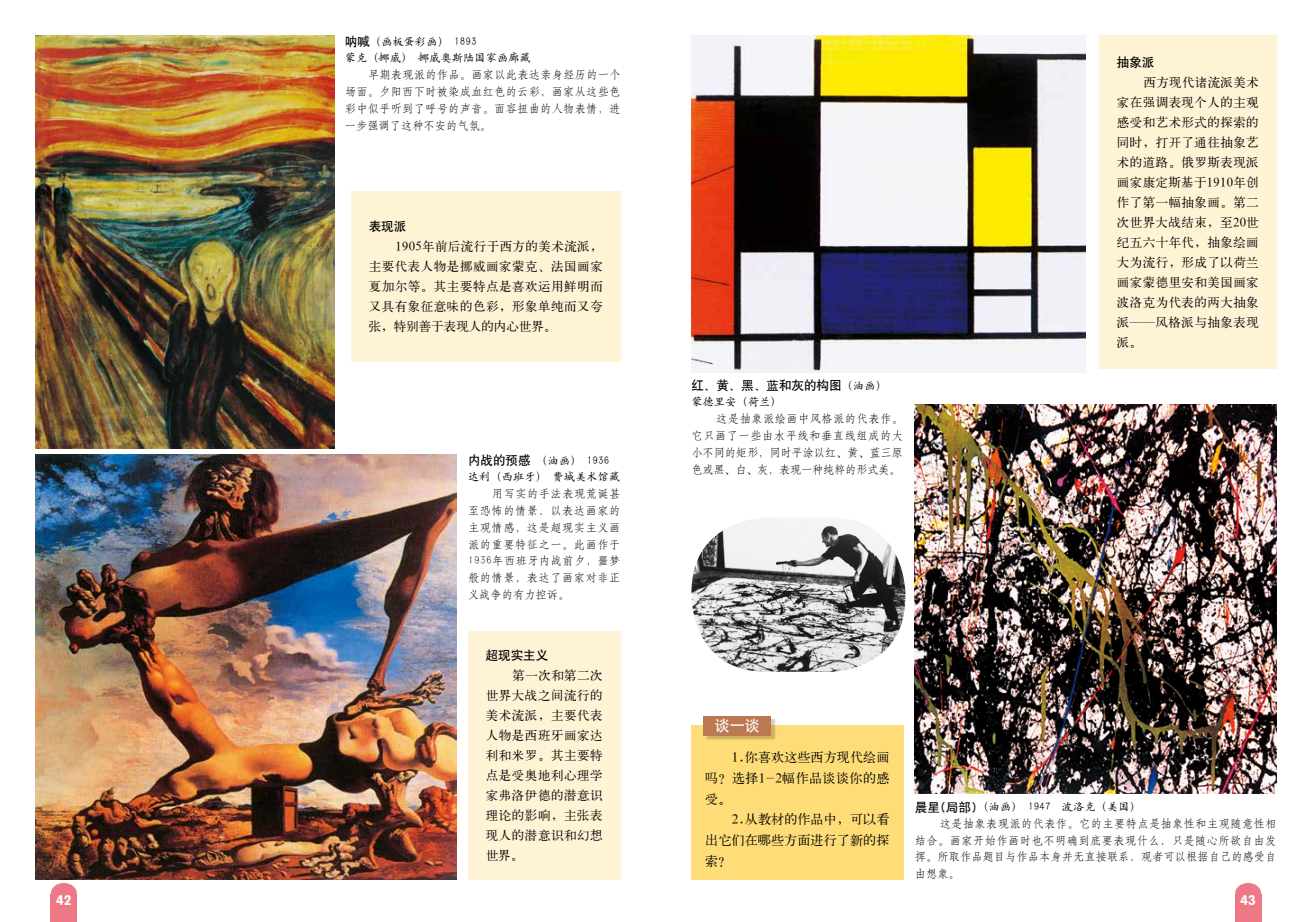
<style>
.page{position:relative;width:1312px;height:922px;background:#fff}
.page>*{position:absolute;margin:0;border:0;box-sizing:border-box;transform-origin:0 0}
.t1{font:15px "H Yb 1 gj";color:#fff}
.t2{font:13.75px "FZY4 JW GB1 0";color:#fff}
.t3{font:13.12px/20.6px "H Ya 1 gj";letter-spacing:.005em;color:#000;text-align:justify}
.t4{font:12.5px/20px "H Ya 1 gj";letter-spacing:.04em;color:#000;text-align:justify}
.t5{font:12.5px "H Yb 1 gj";color:#000}
.t6{font:11.25px/16.9px "H Yd 1 gj";letter-spacing:.02em;color:#000;text-align:justify}
.t7{font:11.25px/16.2px "H Yc 1 gj";color:#000}
.s1{font-family:"H Yb 1 gj";font-size:12.5px}
.s2{font-family:"H Yc 1 gj";font-size:11.25px}
</style>
<div class="page">
<div style="left:1234px;top:894px;width:26px;height:27px;background:#ed7987"></div>
<div style="left:1234px;top:882px;width:26px;height:21px;background:#ed7987;border-radius:50%"></div>
<div style="left:51px;top:894px;width:26px;height:27px;background:#ed7987"></div>
<div style="left:51px;top:882px;width:26px;height:21px;background:#ed7987;border-radius:50%"></div>
<img style="left:35px;top:454px;width:421px;height:425px">
<img style="left:691px;top:35px;width:393px;height:337px">
<div style="left:468px;top:631px;width:152px;height:248px;background:#fff3d6"></div>
<div style="left:1098px;top:35px;width:178px;height:334px;background:#fff3d6"></div>
<div style="left:690px;top:725px;width:213px;height:154px;background:#fedd78"></div>
<div style="left:705px;top:717px;width:71px;height:23px;background:#000;opacity:.2"></div>
<div style="left:703px;top:715px;width:68px;height:20px;background:#bc7850"></div>
<img style="left:691px;top:518px;width:214px;height:153px">
<img style="left:914px;top:405px;width:362px;height:388px">
<img style="left:35px;top:35px;width:299px;height:413px">
<div style="left:351px;top:191px;width:269px;height:170px;background:#fff3d6"></div>
<p class="t7" style="left:345px;top:34px;width:187px"><span class="s1">呐喊</span>（画板蛋彩画） 1893<br>蒙克（挪威） 挪威奥斯陆国家画廊藏</p>
<p class="t6" style="left:345px;top:66px;width:277px;text-indent:23px">早期表现派的作品。画家以此表达亲身经历的一个场面。夕阳西下时被染成血红色的云彩，画家从这些色彩中似乎听到了呼号的声音。面容扭曲的人物表情，进一步强调了这种不安的气氛。</p>
<p class="t5" style="left:369px;top:220px;width:39px">表现派</p>
<p class="t4" style="left:369px;top:236px;width:235px;text-indent:27px">1905年前后流行于西方的美术流派，主要代表人物是挪威画家蒙克、法国画家夏加尔等。其主要特点是喜欢运用鲜明而又具有象征意味的色彩，形象单纯而又夸张，特别善于表现人的内心世界。</p>
<p class="t7" style="left:468px;top:452px;width:153px"><span class="s1">内战的预感</span> （油画） 1936达利（西班牙） 费城美术馆藏</p>
<p class="t6" style="left:468px;top:485px;width:154px;text-indent:24px">用写实的手法表现荒诞甚至恐怖的情景，以表达画家的主观情感，这是超现实主义画派的重要特征之一。此画作于1936年西班牙内战前夕，噩梦般的情景，表达了画家对非正义战争的有力控诉。</p>
<p class="t5" style="left:485px;top:648px;width:64px">超现实主义</p>
<p class="t4" style="left:485px;top:665px;width:118px;text-indent:27px">第一次和第二次世界大战之间流行的美术流派，主要代表人物是西班牙画家达利和米罗。其主要特点是受奥地利心理学家弗洛伊德的潜意识理论的影响，主张表现人的潜意识和幻想世界。</p>
<p class="t5" style="left:691px;top:379px;width:196px">红、黄、黑、蓝和灰的构图<span class="s2">（油画）</span></p>
<p class="t7" style="left:691px;top:394px;width:91px">蒙德里安（荷兰）</p>
<p class="t6" style="left:691px;top:410px;width:213px;text-indent:25px">这是抽象派绘画中风格派的代表作。它只画了一些由水平线和垂直线组成的大小不同的矩形，同时平涂以红、黄、蓝三原色或黑、白、灰，表现一种纯粹的形式美。</p>
<p class="t5" style="left:1116px;top:56px;width:39px">抽象派</p>
<p class="t4" style="left:1116px;top:72px;width:143px;text-indent:27px">西方现代诸流派美术家在强调表现个人的主观感受和艺术形式的探索的同时，打开了通往抽象艺术的道路。俄罗斯表现派画家康定斯基于1910年创作了第一幅抽象画。第二次世界大战结束，至20世纪五六十年代，抽象绘画大为流行，形成了以荷兰画家蒙德里安和美国画家波洛克为代表的两大抽象派——风格派与抽象表现派。</p>
<h1 class="t1" style="left:714px;top:717px;width:46px">谈一谈</h1>
<p class="t3" style="left:705px;top:747px;width:186px;text-indent:27px">1.你喜欢这些西方现代绘画吗？选择1-2幅作品谈谈你的感受。</p>
<p class="t3" style="left:705px;top:808px;width:186px;text-indent:27px">2.从教材的作品中，可以看出它们在哪些方面进行了新的探索？</p>
<p class="t7" style="left:914px;top:798px;width:227px"><span class="s1">晨星(局部)</span>（油画） 1947 波洛克（美国）</p>
<p class="t6" style="left:914px;top:814px;width:363px;text-indent:25px">这是抽象表现派的代表作。它的主要特点是抽象性和主观随意性相结合。画家开始作画时也不明确到底要表现什么，只是随心所欲自由发挥。所取作品题目与作品本身并无直接联系，观者可以根据自己的感受自由想象。</p>
<p class="t2" style="left:56px;top:891px;width:17px">42</p>
<p class="t2" style="left:1239px;top:891px;width:17px">43</p>
</div>
